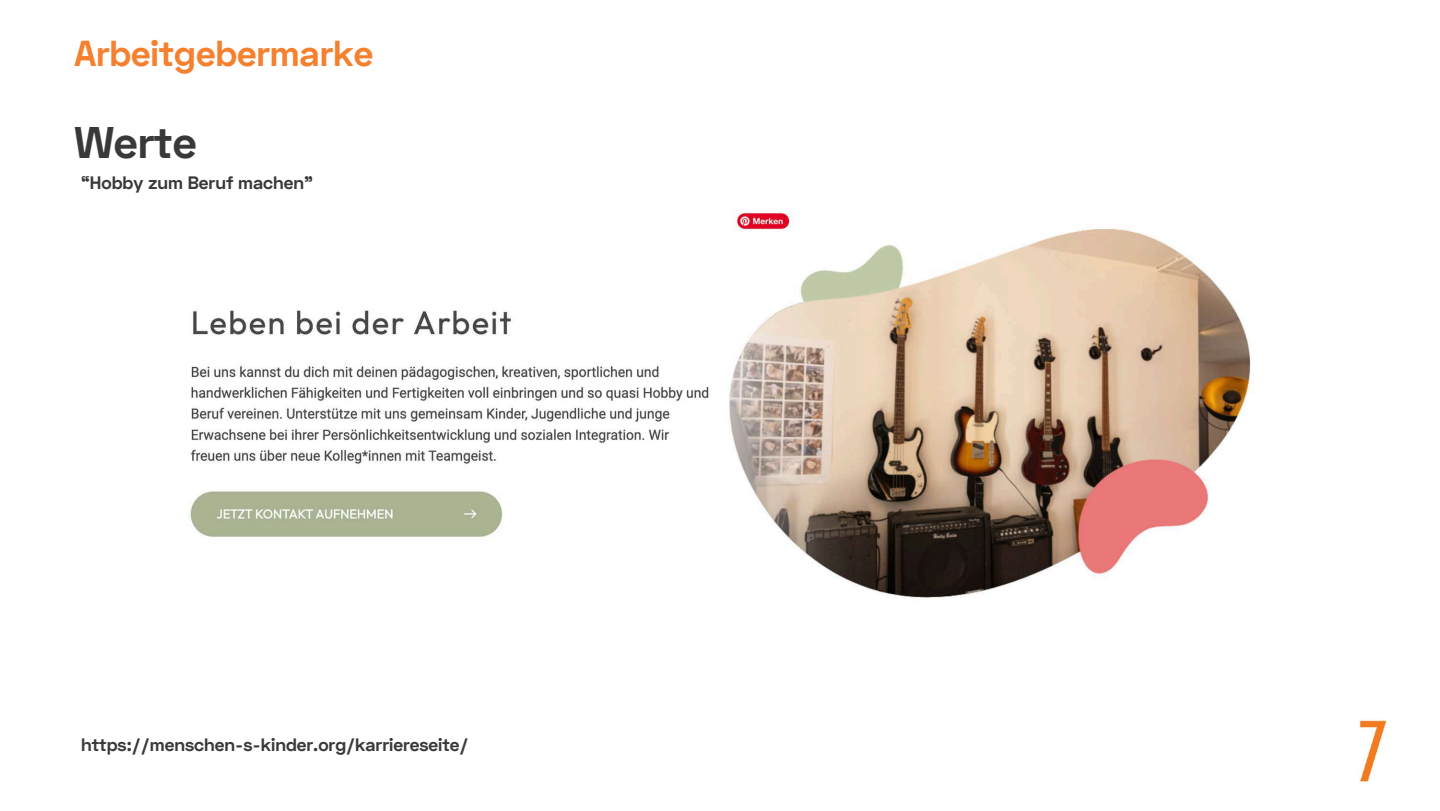
<style>
.page{position:relative;width:1440px;height:811px;background:#fff}
.page>*{position:absolute;margin:0;border:0;box-sizing:border-box;transform-origin:0 0}
.t1{font:700 44.25px "Space Grotesk";color:#3a3839}
.t2{font:700 36px "Space Grotesk";color:#f5802e}
.t3{font:700 18px "Space Grotesk";color:#3a3839}
</style>
<div class="page">
<img style="left:189px;top:211px;width:1065px;height:387px">
<img style="left:1358px;top:719px;width:30px;height:62px">
<h2 class="t2" style="left:74px;top:31px;width:300px">Arbeitgebermarke</h2>
<h1 class="t1" style="left:74px;top:114px;width:124px">Werte</h1>
<p class="t3" style="left:81px;top:171px;width:234px">“Hobby zum Beruf machen"</p>
<p class="t3" style="left:81px;top:732px;width:389px">https://menschen-s-kinder.org/karriereseite/</p>
</div>
